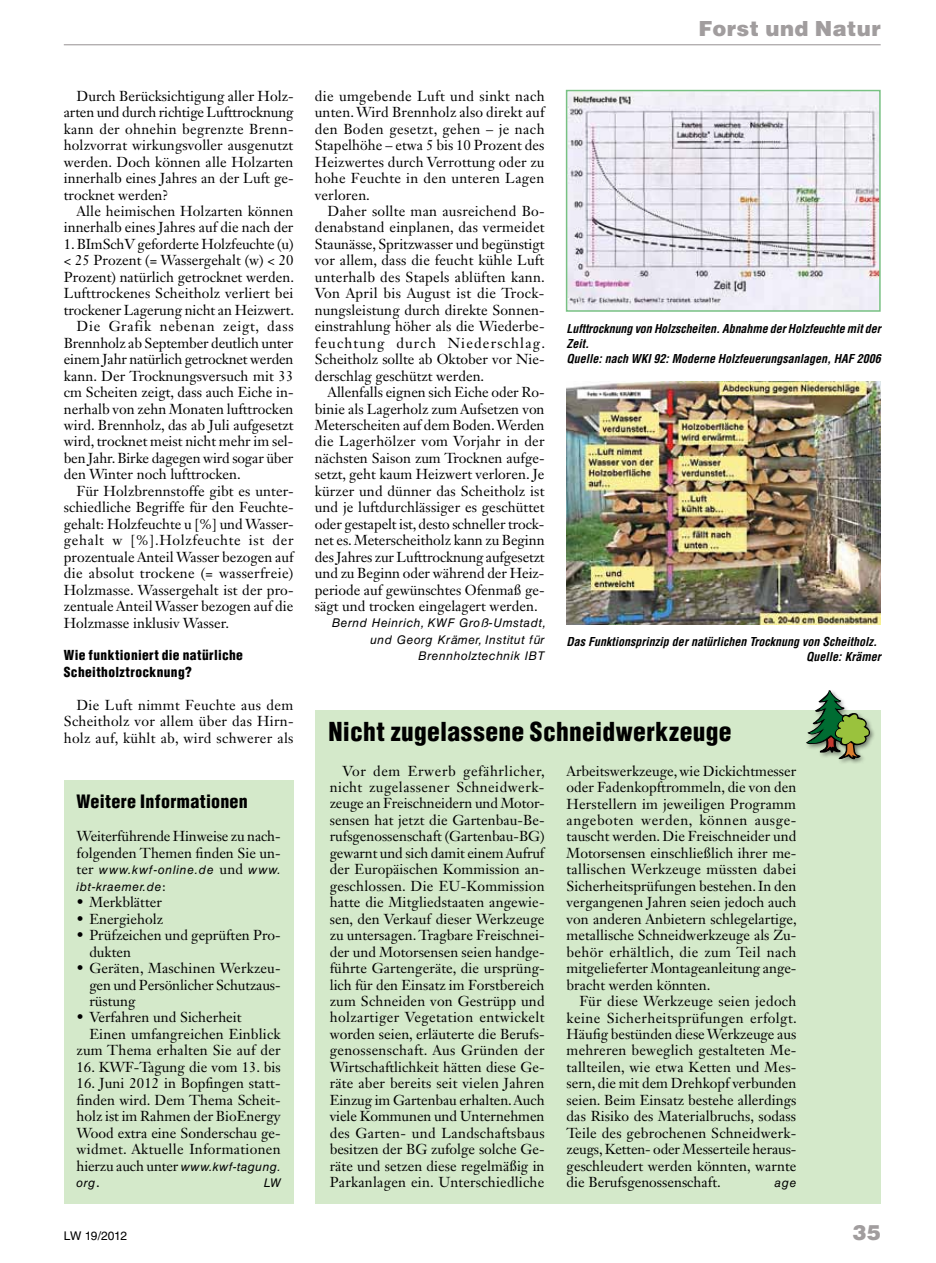
<style>
.page{position:relative;width:936px;height:1263px;background:#fff}
.page>*{position:absolute;margin:0;border:0;box-sizing:border-box;transform-origin:0 0}
.t1{font:900 condensed 25.5px "Helvetica LT Std";letter-spacing:.015em;color:#000}
.t2{font:900 21px "Helvetica LT Std";letter-spacing:.02em;color:#a19d9e}
.t3{font:900 condensed 18px "Helvetica LT Std";letter-spacing:.015em;color:#000}
.t4{font:14.25px/16.5px "Janson Text LT Std";color:#000;text-align:justify}
.t5{font:14.25px "Janson Text LT Std";letter-spacing:.045em;color:#000}
.t6{font:14.25px "Janson Text LT Std";letter-spacing:.025em;color:#000}
.t7{font:900 condensed 13.5px/16.5px "Helvetica LT Std";letter-spacing:.025em;color:#000}
.t8{font:italic 700 condensed 12px/15px "Helvetica LT Std";color:#000}
.t9{font:italic 12px/16.5px "Helvetica LT Std";letter-spacing:.05em;color:#000}
.t10{font:12px "Helvetica LT Std";letter-spacing:-.04em;color:#000}
.s1{font-family:"Janson Text LT Std";font-style:normal;font-size:14.25px}
.s2{font-family:"Helvetica LT Std";font-style:italic;font-size:12px}
</style>
<div class="page">
<div style="left:64px;top:780px;width:229px;height:423px;background:#d4e9ca"></div>
<img style="left:569px;top:93px;width:308px;height:216px">
<div style="left:566px;top:90px;width:314px;height:222px;border:2px solid #78c183"></div>
<img style="left:566px;top:381px;width:314px;height:243px">
<div style="left:315px;top:710px;width:565px;height:493px;background:#d4e9ca"></div>
<div style="left:804px;top:688px;width:72px;height:78px;background:#000;opacity:.5"></div>
<svg style="left:805px;top:690px;width:65px;height:69px"></svg>
<hr style="left:64px;top:44px;width:816px;height:1px;background:#a19d9e">
<h2 class="t2" style="left:698px;top:15px;width:183px">Forst und Natur</h2>
<p class="t4" style="left:64px;top:87px;width:231px;text-indent:13px">Durch Berücksichtigung aller Holz&shy;arten und durch richtige Lufttrocknung kann der ohnehin begrenzte Brenn&shy;holzvorrat wirkungsvoller ausgenutzt werden. Doch können alle Holzarten innerhalb eines Jahres an der Luft ge&shy;trocknet werden?</p>
<p class="t4" style="left:64px;top:203px;width:231px;text-align:right">Alle heimischen Holzarten können innerhalb eines Jahres auf die nach der</p>
<p class="t4" style="left:64px;top:236px;width:231px">1. BImSchV geforderte Holzfeuchte (u)</p>
<p class="t4" style="left:64px;top:252px;width:231px">&lt; 25 Prozent (= Wassergehalt (w) &lt; 20</p>
<p class="t4" style="left:64px;top:269px;width:232px">Prozent) natürlich getrocknet werden.</p>
<p class="t4" style="left:64px;top:285px;width:231px">Lufttrockenes Scheitholz verliert bei</p>
<p class="t4" style="left:64px;top:301px;width:232px">trockener Lagerung nicht an Heizwert.</p>
<p class="t5" style="left:77px;top:317px;width:218px">Die Grafik nebenan zeigt, dass</p>
<p class="t4" style="left:64px;top:334px;width:231px">Brennholz ab September deutlich unter</p>
<p class="t4" style="left:64px;top:351px;width:231px">einem Jahr natürlich getrocknet werden</p>
<p class="t4" style="left:64px;top:367px;width:231px">kann. Der Trocknungsversuch mit 33</p>
<p class="t4" style="left:64px;top:384px;width:231px">cm Scheiten zeigt, dass auch Eiche in-</p>
<p class="t4" style="left:64px;top:400px;width:231px">nerhalb von zehn Monaten lufttrocken</p>
<p class="t4" style="left:64px;top:417px;width:231px">wird. Brennholz, das ab Juli aufgesetzt</p>
<p class="t4" style="left:64px;top:433px;width:231px">wird, trocknet meist nicht mehr im sel-</p>
<p class="t4" style="left:64px;top:450px;width:231px">ben Jahr. Birke dagegen wird sogar über</p>
<p class="t4" style="left:64px;top:466px;width:178px">den Winter noch lufttrocken.</p>
<p class="t4" style="left:77px;top:482px;width:218px">Für Holzbrennstoffe gibt es unter-</p>
<p class="t4" style="left:64px;top:499px;width:231px">schiedliche Begriffe für den Feuchte-</p>
<p class="t4" style="left:64px;top:515px;width:231px">gehalt: Holzfeuchte u [%] und Wasser-</p>
<p class="t5" style="left:64px;top:531px;width:231px">gehalt w [%].Holzfeuchte ist der</p>
<p class="t4" style="left:64px;top:548px;width:231px">prozentuale Anteil Wasser bezogen auf</p>
<p class="t6" style="left:64px;top:564px;width:231px">die absolut trockene (= wasserfreie)</p>
<p class="t4" style="left:64px;top:581px;width:231px">Holzmasse. Wassergehalt ist der pro-</p>
<p class="t4" style="left:64px;top:598px;width:231px">zentuale Anteil Wasser bezogen auf die</p>
<p class="t4" style="left:64px;top:614px;width:167px">Holzmasse inklusiv Wasser.</p>
<p class="t7" style="left:64px;top:647px;width:181px">Wie funktioniert die natürliche<br>Scheitholztrocknung?</p>
<p class="t4" style="left:64px;top:696px;width:231px;text-indent:13px">Die Luft nimmt Feuchte aus dem Scheitholz vor allem über das Hirn&shy;holz auf, kühlt ab, wird schwerer als</p>
<p class="t3" style="left:77px;top:790px;width:173px">Weitere Informationen</p>
<p class="t4" style="left:77px;top:828px;width:206px">Weiterführende Hinweise zu nach&shy;folgenden Themen finden Sie un-</p>
<p class="t9" style="left:77px;top:862px;width:206px"><span class="s1">ter</span> www.kwf-online.de <span class="s1">und</span> www. ibt-kraemer.de<span class="s1">:</span></p>
<p class="t4" style="left:77px;top:894px;width:87px">• Merkblätter</p>
<p class="t4" style="left:77px;top:910px;width:88px">• Energieholz</p>
<p class="t4" style="left:89px;top:927px;width:193px;text-indent:-13px">• Prüfzeichen und geprüften Pro&shy;dukten</p>
<p class="t4" style="left:89px;top:960px;width:193px;text-indent:-13px">• Geräten, Maschinen Werkzeu&shy;gen und Persönlicher Schutzaus&shy;rüstung</p>
<p class="t4" style="left:77px;top:1009px;width:166px">• Verfahren und Sicherheit</p>
<p class="t4" style="left:89px;top:1025px;width:193px">Einen umfangreichen Einblick</p>
<p class="t4" style="left:77px;top:1042px;width:206px">zum Thema erhalten Sie auf der</p>
<p class="t4" style="left:77px;top:1058px;width:206px">16. KWF-Tagung die vom 13. bis</p>
<p class="t4" style="left:77px;top:1075px;width:206px">16. Juni 2012 in Bopfingen statt&shy;finden wird. Dem Thema Scheit&shy;holz ist im Rahmen der BioEnergy Wood extra eine Sonderschau ge&shy;widmet. Aktuelle Informationen hierzu auch unter <span class="s2">www.kwf-tagung.</span></p>
<p class="t9" style="left:77px;top:1174px;width:25px">org<span class="s1">.</span></p>
<p class="t9" style="left:264px;top:1174px;width:18px">LW</p>
<p class="t4" style="left:315px;top:87px;width:231px">die umgebende Luft und sinkt nach unten. Wird Brennholz also direkt auf den Boden gesetzt, gehen – je nach Stapelhöhe – etwa 5 bis 10 Prozent des Heizwertes durch Verrottung oder zu hohe Feuchte in den unteren Lagen verloren.</p>
<p class="t4" style="left:315px;top:203px;width:232px;text-indent:13px">Daher sollte man ausreichend Bo&shy;denabstand einplanen, das vermeidet Staunässe, Spritzwasser und begünstigt vor allem, dass die feucht kühle Luft unterhalb des Stapels ablüften kann.<br>Von April bis August ist die Trock&shy;nungsleistung durch direkte Sonnen&shy;einstrahlung höher als die Wiederbe&shy;feuchtung durch Niederschlag.<br>Scheitholz sollte ab Oktober vor Nie&shy;derschlag geschützt werden.</p>
<p class="t4" style="left:315px;top:384px;width:231px;text-indent:13px">Allenfalls eignen sich Eiche oder Ro&shy;binie als Lagerholz zum Aufsetzen von Meterscheiten auf dem Boden. Werden die Lagerhölzer vom Vorjahr in der nächsten Saison zum Trocknen aufge&shy;setzt, geht kaum Heizwert verloren. Je kürzer und dünner das Scheitholz ist und je luftdurchlässiger es geschüttet oder gestapelt ist, desto schneller trock&shy;net es. Meterscheitholz kann zu Beginn des Jahres zur Lufttrocknung aufgesetzt und zu Beginn oder während der Heiz&shy;periode auf gewünschtes Ofenmaß ge&shy;sägt und trocken eingelagert werden.</p>
<p class="t9" style="left:331px;top:615px;width:216px;text-align:right">Bernd Heinrich, KWF Groß-Umstadt, und Georg Krämer, Institut für<br>Brennholztechnik IBT</p>
<p class="t8" style="left:566px;top:321px;width:315px">Lufttrocknung von Holzscheiten. Abnahme der Holzfeuchte mit der<br>Zeit.<br>Quelle: nach WKI 92: Moderne Holzfeuerungsanlagen, HAF 2006</p>
<p class="t8" style="left:566px;top:634px;width:315px;text-align:right">Das Funktionsprinzip der natürlichen Trocknung von Scheitholz.<br>Quelle: Krämer</p>
<h1 class="t1" style="left:328px;top:715px;width:404px">Nicht zugelassene Schneidwerkzeuge</h1>
<p class="t4" style="left:330px;top:762px;width:217px;text-indent:13px">Vor dem Erwerb gefährlicher, nicht zugelassener Schneidwerk&shy;zeuge an Freischneidern und Motor&shy;sensen hat jetzt die Gartenbau-Be&shy;rufsgenossenschaft (Gartenbau-BG) gewarnt und sich damit einem Aufruf der Europäischen Kommission an&shy;geschlossen. Die EU-Kommission hatte die Mitgliedstaaten angewie&shy;sen, den Verkauf dieser Werkzeuge zu untersagen. Tragbare Freischnei&shy;der und Motorsensen seien handge&shy;führte Gartengeräte, die ursprüng&shy;lich für den Einsatz im Forstbereich zum Schneiden von Gestrüpp und holzartiger Vegetation entwickelt worden seien, erläuterte die Berufs&shy;genossenschaft. Aus Gründen der Wirtschaftlichkeit hätten diese Ge&shy;räte aber bereits seit vielen Jahren Einzug im Gartenbau erhalten. Auch viele Kommunen und Unternehmen des Garten- und Landschaftsbaus besitzen der BG zufolge solche Ge&shy;räte und setzen diese regelmäßig in Parkanlagen ein. Unterschiedliche</p>
<p class="t4" style="left:566px;top:762px;width:232px">Arbeitswerkzeuge, wie Dickichtmesser oder Fadenkopftrommeln, die von den Herstellern im jeweiligen Programm angeboten werden, können ausge&shy;tauscht werden. Die Freischneider und Motorsensen einschließlich ihrer me&shy;tallischen Werkzeuge müssten dabei Sicherheitsprüfungen bestehen. In den vergangenen Jahren seien jedoch auch von anderen Anbietern schlegelartige, metallische Schneidwerkzeuge als Zu&shy;behör erhältlich, die zum Teil nach mitgelieferter Montageanleitung ange&shy;bracht werden könnten.</p>
<p class="t4" style="left:566px;top:993px;width:232px;text-indent:13px">Für diese Werkzeuge seien jedoch keine Sicherheitsprüfungen erfolgt.<br>Häufig bestünden diese Werkzeuge aus mehreren beweglich gestalteten Me&shy;tallteilen, wie etwa Ketten und Mes&shy;sern, die mit dem Drehkopf verbunden seien. Beim Einsatz bestehe allerdings das Risiko des Materialbruchs, sodass Teile des gebrochenen Schneidwerk&shy;zeugs, Ketten- oder Messerteile heraus&shy;geschleudert werden könnten, warnte die Berufsgenossenschaft.</p>
<p class="t9" style="left:774px;top:1174px;width:23px">age</p>
<p class="t10" style="left:64px;top:1228px;width:65px">LW 19/2012</p>
<h2 class="t2" style="left:852px;top:1218px;width:30px">35</h2>
</div>
